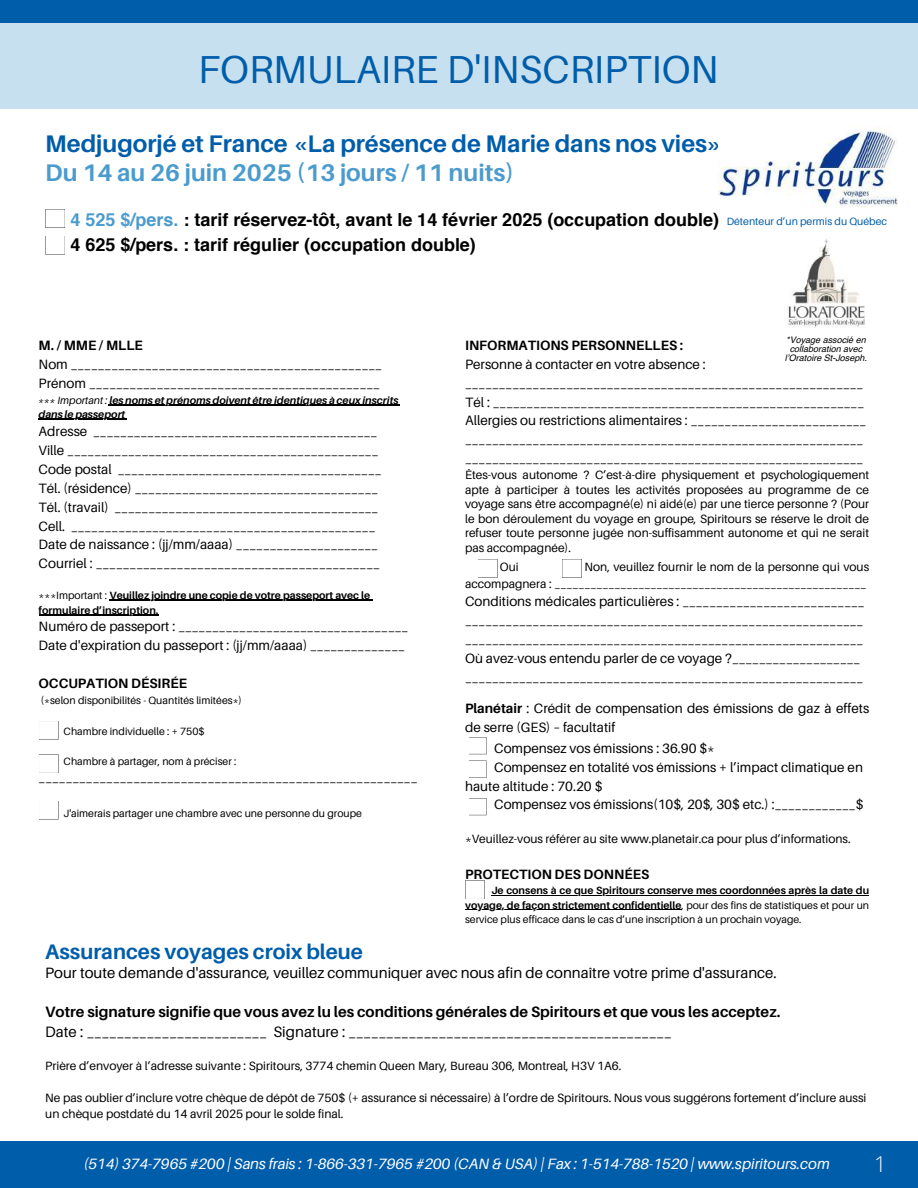
<style>
.page{position:relative;width:918px;height:1188px;background:#fff}
.page>*{position:absolute;margin:0;border:0;box-sizing:border-box;transform-origin:0 0}
.t1{font:39px "Aileron";color:#005daa}
.t2{font:700 24px "Aileron";color:#005daa}
.t3{font:700 24px "Aileron";color:#4b9bcd}
.t4{font:300 21.75px "Open Sans";color:#fff}
.t5{font:700 21px "Aileron";color:#005daa}
.t6{font:700 18px/24.8px "Helvetica";color:#000}
.t7{font:15px "Aileron";color:#000}
.t8{font:italic 15px "Aileron";color:#fff}
.t9{font:700 15px "Aileron";color:#000}
.t10{font:13.5px/18.9px "Aileron";color:#000}
.t11{font:700 13.5px "Aileron";color:#000}
.t12{font:12px/14.5px "Aileron";color:#000}
.t13{font:700 10.5px/14.7px "Aileron";color:#000}
.t14{font:10.5px "Aileron";color:#000}
.t15{font:italic 700 10.5px/14.7px "Aileron";color:#000}
.t16{font:10.5px "Aileron";color:#005daa}
.t17{font:italic 9px/9px "Helvetica";color:#000;text-align:center}
.s1{color:#4b9bcd}
.s2{font-weight:400}
.s3{font-weight:700}
</style>
<div class="page">
<div style="left:0;top:1141px;width:918px;height:47px;background:#005daa"></div>
<div style="left:0;top:0;width:918px;height:23px;background:#005daa"></div>
<div style="left:0;top:23px;width:918px;height:86px;background:#c7e0ef"></div>
<img style="left:718px;top:129px;width:179px;height:78px">
<svg style="left:45px;top:236px;width:20px;height:19px"></svg>
<svg style="left:45px;top:209px;width:20px;height:19px"></svg>
<hr style="left:108px;top:404px;width:291px;height:1px;background:#000">
<hr style="left:39px;top:419px;width:86px;height:1px;background:#000">
<hr style="left:109px;top:599px;width:261px;height:2px;background:#000">
<hr style="left:39px;top:614px;width:119px;height:1px;background:#000">
<svg style="left:39px;top:801px;width:20px;height:19px"></svg>
<svg style="left:39px;top:754px;width:20px;height:19px"></svg>
<svg style="left:39px;top:721px;width:20px;height:19px"></svg>
<hr style="left:491px;top:895px;width:378px;height:1px;background:#000">
<hr style="left:465px;top:909px;width:217px;height:1px;background:#000">
<svg style="left:478px;top:559px;width:19px;height:19px"></svg>
<svg style="left:562px;top:559px;width:20px;height:19px"></svg>
<svg style="left:469px;top:737px;width:18px;height:17px"></svg>
<svg style="left:469px;top:761px;width:18px;height:17px"></svg>
<svg style="left:469px;top:798px;width:18px;height:17px"></svg>
<svg style="left:465px;top:880px;width:20px;height:19px"></svg>
<img style="left:787px;top:239px;width:78px;height:89px">
<h1 class="t1" style="left:198px;top:45px;width:522px">FORMULAIRE D'INSCRIPTION</h1>
<h2 class="t2" style="left:45px;top:129px;width:678px">Medjugorjé et France «La présence de Marie dans nos vies»</h2>
<h2 class="t3" style="left:45px;top:158px;width:470px">Du 14 au 26 juin 2025 (13 jours / 11 nuits)</h2>
<h3 class="t6" style="left:70px;top:209px;width:650px"><span class="s1">4 525 $/pers.</span> : tarif réservez-tôt, avant le 14 février 2025 (occupation double)<br>4 625 $/pers. : tarif régulier (occupation double)</h3>
<p class="t16" style="left:727px;top:215px;width:162px">Détenteur d’un permis du Québec</p>
<p class="t11" style="left:39px;top:337px;width:106px">M. / MME / MLLE</p>
<p class="t10" style="left:39px;top:354px;width:345px">Nom ______________________________________________<br>Prénom ___________________________________________</p>
<p class="t15" style="left:39px;top:392px;width:361px"><span class="s2">*** Important :</span> les noms et prénoms doivent être identiques à ceux inscrits dans le passeport</p>
<p class="t10" style="left:39px;top:422px;width:344px">Adresse __________________________________________ Ville ______________________________________________ Code postal _______________________________________ Tél. (résidence) ____________________________________ Tél. (travail) _______________________________________ Cell. _____________________________________________ Date de naissance : (jj/mm/aaaa) _____________________ Courriel : __________________________________________</p>
<p class="t13" style="left:39px;top:588px;width:333px"><span class="s2">***Important :</span> Veuillez joindre une copie de votre passeport avec le formulaire d’inscription.</p>
<p class="t10" style="left:39px;top:617px;width:371px">Numéro de passeport : __________________________________<br>Date d'expiration du passeport : (jj/mm/aaaa) ______________</p>
<p class="t11" style="left:39px;top:675px;width:150px">OCCUPATION DÉSIRÉE</p>
<p class="t14" style="left:41px;top:694px;width:203px">(*selon disponibilités - Quantités limitées*)</p>
<p class="t14" style="left:64px;top:725px;width:142px">Chambre individuelle : + 750$</p>
<p class="t14" style="left:64px;top:754px;width:174px">Chambre à partager, nom à préciser :</p>
<p class="t10" style="left:39px;top:768px;width:380px">________________________________________________________</p>
<p class="t14" style="left:64px;top:807px;width:300px">J'aimerais partager une chambre avec une personne du groupe</p>
<p class="t17" style="left:785px;top:336px;width:83px">*Voyage associé en collaboration avec l’Oratoire St-Joseph.</p>
<p class="t11" style="left:465px;top:337px;width:220px">INFORMATIONS PERSONNELLES :</p>
<p class="t10" style="left:465px;top:354px;width:403px">Personne à contacter en votre absence : ___________________________________________________________ Tél : _______________________________________________________ Allergies ou restrictions alimentaires : __________________________ ___________________________________________________________ ___________________________________________________________</p>
<p class="t12" style="left:465px;top:467px;width:406px;text-align:justify">Êtes-vous autonome ? C’est-à-dire physiquement et psychologiquement apte à participer à toutes les activités proposées au programme de ce voyage sans être accompagné(e) ni aidé(e) par une tierce personne ? (Pour le bon déroulement du voyage en groupe, Spiritours se réserve le droit de refuser toute personne jugée non-suffisamment autonome et qui ne serait pas accompagnée).</p>
<p class="t12" style="left:500px;top:559px;width:20px">Oui</p>
<p class="t12" style="left:465px;top:558px;width:406px;line-height:16.8px;text-align:right">Non, veuillez fournir le nom de la personne qui vous<br>accompagnera : ____________________________________________________</p>
<p class="t10" style="left:465px;top:592px;width:401px">Conditions médicales particulières : ___________________________ ___________________________________________________________ ___________________________________________________________ Où avez-vous entendu parler de ce voyage ?___________________ ___________________________________________________________</p>
<p class="t10" style="left:465px;top:699px;width:406px"><span class="s3">Planétair</span> : Crédit de compensation des émissions de gaz à effets de serre (GES) – facultatif</p>
<p class="t10" style="left:494px;top:738px;width:222px">Compensez vos émissions : 36.90 $*</p>
<p class="t10" style="left:494px;top:757px;width:370px">Compensez en totalité vos émissions + l’impact climatique en</p>
<p class="t10" style="left:465px;top:776px;width:139px">haute altitude : 70.20 $</p>
<p class="t10" style="left:494px;top:795px;width:371px">Compensez vos émissions(10$, 20$, 30$ etc.) :____________$</p>
<p class="t12" style="left:465px;top:832px;width:387px">*Veuillez-vous référer au site www.planetair.ca pour plus d’informations.</p>
<p class="t11" style="left:465px;top:865px;width:186px">PROTECTION DES DONNÉES</p>
<p class="t13" style="left:465px;top:883px;width:406px;text-align:justify;text-indent:26px">Je consens à ce que Spiritours conserve mes coordonnées après la date du voyage, de façon strictement confidentielle<span class="s2">, pour des fins de statistiques et pour un service plus efficace dans le cas d’une inscription à un prochain voyage.</span></p>
<h3 class="t5" style="left:45px;top:938px;width:319px">Assurances voyages croix bleue</h3>
<p class="t7" style="left:45px;top:963px;width:733px">Pour toute demande d'assurance, veuillez communiquer avec nous afin de connaître votre prime d'assurance.</p>
<p class="t9" style="left:45px;top:1003px;width:737px">Votre signature signifie que vous avez lu les conditions générales de Spiritours et que vous les acceptez.</p>
<p class="t7" style="left:45px;top:1023px;width:628px">Date : ________________________ Signature : ___________________________________________</p>
<p class="t12" style="left:45px;top:1058px;width:578px">Prière d’envoyer à l’adresse suivante : Spiritours, 3774 chemin Queen Mary, Bureau 306, Montreal, H3V 1A6.</p>
<p class="t12" style="left:45px;top:1090px;width:823px;line-height:16px">Ne pas oublier d’inclure votre chèque de dépôt de 750$ (+ assurance si nécessaire) à l’ordre de Spiritours. Nous vous suggérons fortement d’inclure aussi un chèque postdaté du 14 avril 2025 pour le solde final.</p>
<p class="t8" style="left:84px;top:1154px;width:748px">(514) 374-7965 #200 | Sans frais : 1-866-331-7965 #200 (CAN &amp; USA) | Fax : 1-514-788-1520 | www.spiritours.com</p>
<h3 class="t4" style="left:874px;top:1148px;width:14px">1</h3>
</div>
